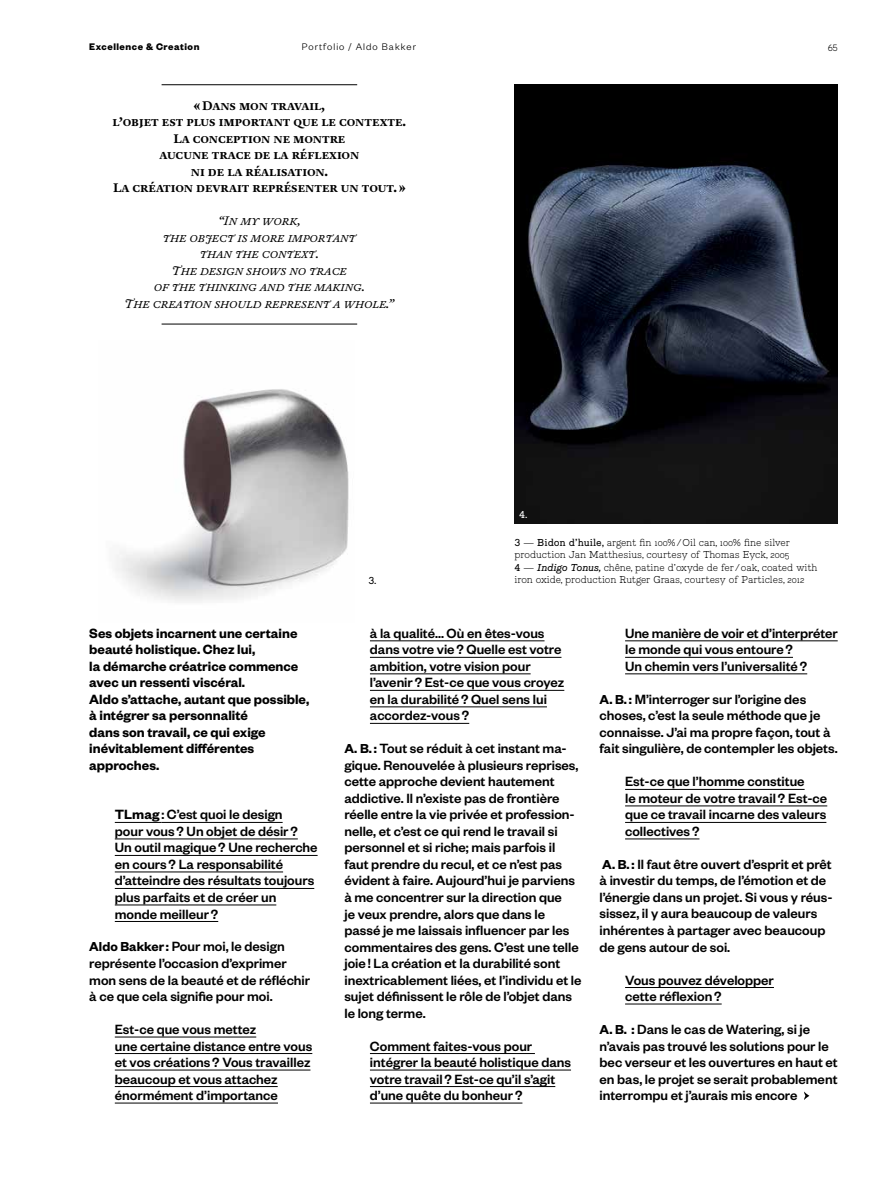
<style>
.page{position:relative;width:893px;height:1191px;background:#fff}
.page>*{position:absolute;margin:0;border:0;box-sizing:border-box;transform-origin:0 0}
.t1{font:500 14.7px/16.5px "Founders Grotesk";color:#000}
.t2{font:600 14.7px/16.5px "Founders Grotesk";color:#000}
.t3{font:700 12.3px/16.5px "Antwerp";color:#000;text-align:center}
.t4{font:italic 300 12.3px/16.5px "Antwerp";color:#000;text-align:center}
.t5{font:300 10.5px "Founders Grotesk";letter-spacing:.1em;color:#000}
.t6{font:700 10.5px "Founders Grotesk";letter-spacing:.05em;color:#000}
.t7{font:300 9.75px/12.3px "Piek";color:#000}
.t8{font:9.75px "Piek";color:#000}
.t9{font:9.75px "Piek";color:#fff}
.t10{font:300 9px "Piek";color:#000}
.s1{font-weight:400}
.s2{font-weight:400;font-style:italic}
.s3{font-weight:600}
.s4{font-weight:600;font-size:14.25px}
</style>
<div class="page">
<img style="left:514px;top:84px;width:324px;height:439px">
<hr style="left:115px;top:822px;width:46px;height:1px;background:#000">
<hr style="left:161px;top:822px;width:122px;height:1px;background:#000">
<hr style="left:115px;top:838px;width:183px;height:1px;background:#000">
<hr style="left:115px;top:855px;width:203px;height:1px;background:#000">
<hr style="left:115px;top:871px;width:168px;height:1px;background:#000">
<hr style="left:115px;top:888px;width:199px;height:1px;background:#000">
<hr style="left:115px;top:904px;width:161px;height:1px;background:#000">
<hr style="left:115px;top:921px;width:103px;height:1px;background:#000">
<hr style="left:115px;top:1036px;width:141px;height:1px;background:#000">
<hr style="left:115px;top:1053px;width:197px;height:1px;background:#000">
<hr style="left:115px;top:1069px;width:195px;height:1px;background:#000">
<hr style="left:115px;top:1086px;width:163px;height:1px;background:#000">
<hr style="left:115px;top:1102px;width:163px;height:1px;background:#000">
<hr style="left:370px;top:640px;width:174px;height:1px;background:#000">
<hr style="left:370px;top:657px;width:191px;height:1px;background:#000">
<hr style="left:370px;top:673px;width:161px;height:1px;background:#000">
<hr style="left:370px;top:690px;width:194px;height:1px;background:#000">
<hr style="left:370px;top:706px;width:177px;height:1px;background:#000">
<hr style="left:370px;top:723px;width:99px;height:1px;background:#000">
<hr style="left:370px;top:1053px;width:165px;height:1px;background:#000">
<hr style="left:370px;top:1069px;width:201px;height:1px;background:#000">
<hr style="left:370px;top:1086px;width:185px;height:1px;background:#000">
<hr style="left:370px;top:1102px;width:152px;height:1px;background:#000">
<hr style="left:625px;top:640px;width:213px;height:1px;background:#000">
<hr style="left:625px;top:657px;width:168px;height:1px;background:#000">
<hr style="left:625px;top:673px;width:182px;height:1px;background:#000">
<hr style="left:625px;top:789px;width:180px;height:1px;background:#000">
<hr style="left:625px;top:805px;width:202px;height:1px;background:#000">
<hr style="left:625px;top:822px;width:201px;height:1px;background:#000">
<hr style="left:625px;top:838px;width:74px;height:1px;background:#000">
<hr style="left:625px;top:987px;width:149px;height:1px;background:#000">
<hr style="left:625px;top:1003px;width:97px;height:1px;background:#000">
<svg style="left:804px;top:1091px;width:5px;height:9px"></svg>
<img style="left:115px;top:389px;width:234px;height:213px">
<hr style="left:162px;top:84px;width:195px;height:1px;background:#000">
<hr style="left:162px;top:324px;width:195px;height:1px;background:#000">
<p class="t6" style="left:89px;top:40px;width:112px">Excellence &amp; Creation</p>
<p class="t5" style="left:302px;top:40px;width:116px">Portfolio / Aldo Bakker</p>
<p class="t10" style="left:828px;top:42px;width:12px">65</p>
<p class="t3" style="left:113px;top:97px;width:295px">«Dans mon travail,<br>l’objet est plus important que le contexte.<br>La conception ne montre<br>aucune trace de la réflexion<br>ni de la réalisation.<br>La création devrait représenter un tout.»</p>
<p class="t4" style="left:125px;top:213px;width:271px">“In my work,<br>the object is more important<br>than the context.<br>The design shows no trace<br>of the thinking and the making.<br>The creation should represent a whole.”</p>
<p class="t9" style="left:519px;top:509px;width:10px">4.</p>
<p class="t7" style="left:514px;top:536px;width:304px"><span class="s1">3</span> — <span class="s1">Bidon d’huile,</span> argent fin 100%/Oil can, 100% fine silver production Jan Matthesius, courtesy of Thomas Eyck, 2005<br><span class="s1">4</span> — <span class="s2">Indigo Tonus,</span> chêne, patine d’oxyde de fer /oak, coated with</p>
<p class="t2" style="left:89px;top:624px;width:221px">Ses objets incarnent une certaine beauté holistique. Chez lui,<br>la démarche créatrice commence avec un ressenti viscéral.<br>Aldo s’attache, autant que possible, à intégrer sa personnalité<br>dans son travail, ce qui exige inévitablement différentes approches.</p>
<p class="t1" style="left:115px;top:805px;width:204px"><span class="s3">TLmag</span>: C’est quoi le design<br>pour vous? Un objet de désir?<br>Un outil magique? Une recherche en cours? La responsabilité d’atteindre des résultats toujours plus parfaits et de créer un monde meilleur?</p>
<p class="t1" style="left:89px;top:937px;width:222px"><span class="s4">Aldo Bakker:</span> Pour moi, le design représente l’occasion d’exprimer mon sens de la beauté et de réfléchir à ce que cela signifie pour moi.</p>
<p class="t1" style="left:115px;top:1020px;width:199px">Est-ce que vous mettez<br>une certaine distance entre vous et vos créations? Vous travaillez beaucoup et vous attachez énormément d’importance</p>
<p class="t8" style="left:368px;top:575px;width:10px">3.</p>
<p class="t7" style="left:514px;top:573px;width:291px">iron oxide, production Rutger Graas, courtesy of Particles, 2012</p>
<p class="t1" style="left:370px;top:624px;width:196px">à la qualité... Où en êtes-vous dans votre vie? Quelle est votre ambition, votre vision pour l’avenir? Est-ce que vous croyez en la durabilité? Quel sens lui accordez-vous?</p>
<p class="t1" style="left:344px;top:739px;width:239px"><span class="s4">A. B. :</span> Tout se réduit à cet instant ma&shy;gique. Renouvelée à plusieurs reprises, cette approche devient hautement addictive. Il n’existe pas de frontière réelle entre la vie privée et profession&shy;nelle, et c’est ce qui rend le travail si personnel et si riche; mais parfois il faut prendre du recul, et ce n’est pas évident à faire. Aujourd’hui je parviens à me concentrer sur la direction que<br>je veux prendre, alors que dans le passé je me laissais influencer par les commentaires des gens. C’est une telle joie ! La création et la durabilité sont inextricablement liées, et l’individu et le sujet définissent le rôle de l’objet dans le long terme.</p>
<p class="t1" style="left:370px;top:1037px;width:203px">Comment faites-vous pour intégrer la beauté holistique dans votre travail? Est-ce qu’il s’agit d’une quête du bonheur?</p>
<p class="t1" style="left:625px;top:624px;width:214px">Une manière de voir et d’interpréter le monde qui vous entoure?<br>Un chemin vers l’universalité?</p>
<p class="t1" style="left:600px;top:690px;width:240px"><span class="s4">A. B. :</span> M’interroger sur l’origine des choses, c’est la seule méthode que je connaisse. J’ai ma propre façon, tout à fait singulière, de contempler les objets.</p>
<p class="t1" style="left:625px;top:772px;width:204px">Est-ce que l’homme constitue<br>le moteur de votre travail? Est-ce que ce travail incarne des valeurs collectives?</p>
<p class="t1" style="left:600px;top:855px;width:235px"><span class="s4">A. B. :</span> Il faut être ouvert d’esprit et prêt à investir du temps, de l’émotion et de l’énergie dans un projet. Si vous y réus&shy;sissez, il y aura beaucoup de valeurs inhérentes à partager avec beaucoup de gens autour de soi.</p>
<p class="t1" style="left:625px;top:970px;width:150px">Vous pouvez développer cette réflexion?</p>
<p class="t1" style="left:600px;top:1020px;width:240px"><span class="s4">A. B. :</span> Dans le cas de Watering, si je n’avais pas trouvé les solutions pour le bec verseur et les ouvertures en haut et en bas, le projet se serait probablement interrompu et j’aurais mis encore</p>
</div>
